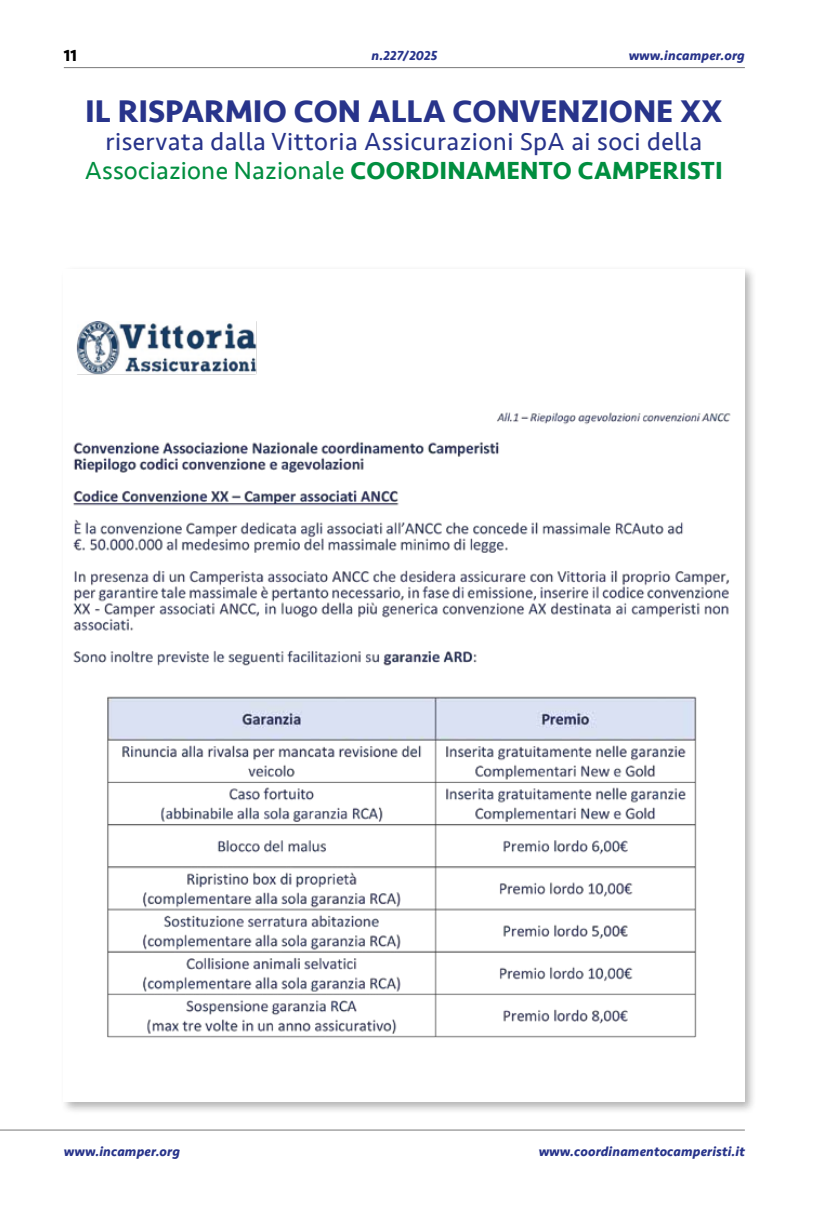
<style>
.page{position:relative;width:830px;height:1212px;background:#fff}
.page>*{position:absolute;margin:0;border:0;box-sizing:border-box;transform-origin:0 0}
.t1{font:700 32.25px "Seravek";color:#28348b}
.t2{font:25.5px/28.8px "Seravek";letter-spacing:.02em;color:#28348b;text-align:center}
.t3{font:700 16.5px "Seravek";color:#000}
.t4{font:italic 700 13.5px "Seravek";letter-spacing:.01em;color:#28348b}
.s1{color:#008e3f}
.s2{font-weight:700;color:#008e3f}
</style>
<div class="page">
<div style="left:60px;top:266px;width:696px;height:849px;background:#000;opacity:.3"></div>
<div style="left:64px;top:270px;width:680px;height:832px;background:#fff"></div>
<hr style="left:0;top:1129px;width:744px;height:1px;background:#878787">
<hr style="left:64px;top:67px;width:680px;height:1px;background:#878787">
<img style="left:60px;top:410px;width:696px;height:639px">
<img style="left:77px;top:322px;width:180px;height:53px">
<p class="t3" style="left:64px;top:42px;width:15px">11</p>
<p class="t4" style="left:371px;top:45px;width:67px">n.227/2025</p>
<p class="t4" style="left:628px;top:45px;width:118px">www.incamper.org</p>
<p class="t1" style="left:85px;top:85px;width:638px">IL RISPARMIO CON ALLA CONVENZIONE XX</p>
<p class="t2" style="left:85px;top:127px;width:639px">riservata dalla Vittoria Assicurazioni SpA ai soci della<br><span class="s1">Associazione Nazionale</span> <span class="s2">COORDINAMENTO CAMPERISTI</span></p>
<p class="t4" style="left:64px;top:1140px;width:118px">www.incamper.org</p>
<p class="t4" style="left:538px;top:1140px;width:207px">www.coordinamentocamperisti.it</p>
</div>
